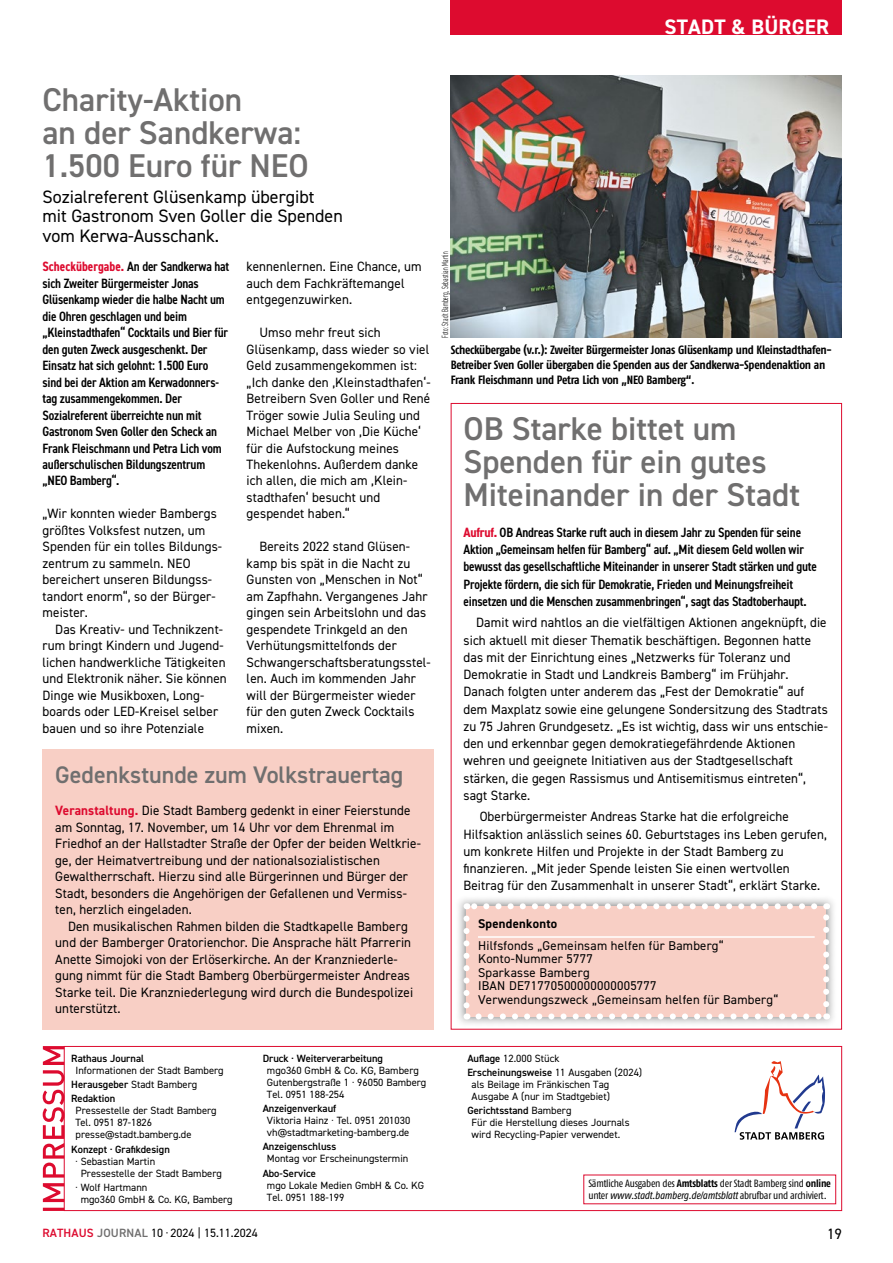
<style>
.page{position:relative;width:893px;height:1263px;background:#fff}
.page>*{position:absolute;margin:0;border:0;box-sizing:border-box;transform-origin:0 0}
.t1{font:600 33px/33px "DIN2014";color:#706f6f}
.t2{font:600 24px "DIN2014";color:#706f6f}
.t3{font:700 21px "DIN2014";letter-spacing:.01em;color:#fff}
.t4{font:18px/19.5px "DIN2014";color:#000}
.t5{font:15px "DIN2014";color:#000}
.t6{font:13.5px/16.5px "DIN2014";letter-spacing:.01em;color:#000}
.t7{font:600 condensed 13.5px/16.5px "DIN2014";letter-spacing:-.015em;color:#000}
.t8{font:12.75px/13.5px "DIN2014";letter-spacing:.02em;color:#000}
.t9{font:700 12.75px "DIN2014";letter-spacing:.02em;color:#000}
.t10{font:700 12px/15px "Fago Co";letter-spacing:-.02em;color:#000}
.t11{font:12px "DIN2014";color:#000}
.t12{font:10.5px/12px "DIN2014";color:#000}
.t13{font:600 10.5px "DIN2014";color:#000}
.t14{font:10.5px/12px "Fago Co";letter-spacing:-.02em;color:#000}
.t15{font:300 condensed 9px "DIN2014";letter-spacing:.025em;color:#000;scale:.7 1}
.s1{font-weight:700;color:#dd0b2f}
.s2{font-weight:600}
.s3{font-weight:400}
.s4{font-weight:700}
.s5{font-style:italic}
.s6{font-weight:600;color:#dd0b2f}
.s7{font-weight:600;color:#706f6f}
</style>
<div class="page">
<div style="left:64px;top:1046px;width:778px;height:165px;background:#fff;border:1px solid #dd0b2f"></div>
<svg style="left:735px;top:1061px;width:90px;height:79px"></svg>
<svg style="left:43px;top:1046px;width:21px;height:165px"></svg>
<svg style="left:583px;top:1174px;width:253px;height:30px"></svg>
<div style="left:451px;top:0;width:391px;height:34px;background:#dd0b2f"></div>
<div style="left:43px;top:749px;width:391px;height:280px;background:#f8cfc5"></div>
<div style="left:451px;top:403px;width:391px;height:626px;background:#fff;border:1px solid #dd0b2f"></div>
<img style="left:451px;top:75px;width:391px;height:262px">
<div style="left:455px;top:895px;width:383px;height:133px;background:#000;opacity:.5"></div>
<div style="left:466px;top:906px;width:360px;height:110px;background:#f8cfc5"></div>
<hr style="left:478px;top:936px;width:337px;height:2px;background:#fff">
<svg style="left:478px;top:1013px;width:342px;height:6px"></svg>
<svg style="left:463px;top:918px;width:6px;height:101px"></svg>
<svg style="left:823px;top:903px;width:6px;height:101px"></svg>
<svg style="left:466px;top:903px;width:348px;height:6px"></svg>
<h3 class="t3" style="left:664px;top:13px;width:166px">STADT &amp; BÜRGER</h3>
<h3 class="t3" style="left:697px;top:13px;width:133px">MUSTERSEITE</h3>
<h2 class="t1" style="left:43px;top:82px;width:268px">Charity-Aktion<br>an der Sandkerwa:<br>1.500 Euro für NEO</h2>
<p class="t4" style="left:43px;top:186px;width:302px">Sozialreferent Glüsenkamp übergibt mit Gastronom Sven Goller die Spenden vom Kerwa-Ausschank.</p>
<p class="t7" style="left:43px;top:258px;width:188px"><span class="s1">Scheckübergabe.</span> An der Sandkerwa hat sich Zweiter Bürgermeister Jonas Glüsenkamp wieder die halbe Nacht um die Ohren geschlagen und beim „Kleinstadthafen“ Cocktails und Bier für den guten Zweck ausgeschenkt. Der Einsatz hat sich gelohnt: 1.500 Euro sind bei der Aktion am Kerwadonners&shy;tag zusammengekommen. Der Sozialreferent überreichte nun mit Gastronom Sven Goller den Scheck an Frank Fleischmann und Petra Lich vom außerschulischen Bildungszentrum „NEO Bamberg“.</p>
<p class="t6" style="left:43px;top:505px;width:181px">„Wir konnten wieder Bambergs größtes Volksfest nutzen, um<br>Spenden für ein tolles Bildungs&shy;zentrum zu sammeln. NEO bereichert unseren Bildungss&shy;tandort enorm“, so der Bürger&shy;meister.</p>
<p class="t6" style="left:43px;top:621px;width:186px;text-indent:13px">Das Kreativ- und Technikzent&shy;rum bringt Kindern und Jugend&shy;lichen handwerkliche Tätigkeiten und Elektronik näher. Sie können<br>Dinge wie Musikboxen, Long&shy;boards oder LED-Kreisel selber bauen und so ihre Potenziale</p>
<p class="t6" style="left:247px;top:258px;width:177px">kennenlernen. Eine Chance, um auch dem Fachkräftemangel entgegenzuwirken.</p>
<p class="t6" style="left:247px;top:324px;width:185px;text-indent:13px">Umso mehr freut sich<br>Glüsenkamp, dass wieder so viel<br>Geld zusammengekommen ist: „Ich danke den ,Kleinstadthafen‘-<br>Betreibern Sven Goller und René<br>Tröger sowie Julia Seuling und<br>Michael Melber von ,Die Küche‘ für die Aufstockung meines<br>Thekenlohns. Außerdem danke ich allen, die mich am ,Klein&shy;stadthafen‘ besucht und gespendet haben.“</p>
<p class="t6" style="left:247px;top:538px;width:186px;text-indent:13px">Bereits 2022 stand Glüsen&shy;kamp bis spät in die Nacht zu<br>Gunsten von „Menschen in Not“ am Zapfhahn. Vergangenes Jahr gingen sein Arbeitslohn und das gespendete Trinkgeld an den<br>Verhütungsmittelfonds der<br>Schwangerschaftsberatungsstel&shy;len. Auch im kommenden Jahr will der Bürgermeister wieder für den guten Zweck Cocktails mixen.</p>
<h2 class="t2" style="left:55px;top:759px;width:350px">Gedenkstunde zum Volkstrauertag</h2>
<p class="t6" style="left:55px;top:802px;width:367px"><span class="s1">Veranstaltung.</span> Die Stadt Bamberg gedenkt in einer Feierstunde am Sonntag, 17. November, um 14 Uhr vor dem Ehrenmal im Friedhof an der Hallstadter Straße der Opfer der beiden Weltkrie&shy;ge, der Heimatvertreibung und der nationalsozialistischen Gewaltherrschaft. Hierzu sind alle Bürgerinnen und Bürger der Stadt, besonders die Angehörigen der Gefallenen und Vermiss&shy;ten, herzlich eingeladen.</p>
<p class="t6" style="left:55px;top:917px;width:359px;text-indent:13px">Den musikalischen Rahmen bilden die Stadtkapelle Bamberg und der Bamberger Oratorienchor. Die Ansprache hält Pfarrerin Anette Simojoki von der Erlöserkirche. An der Kranzniederle&shy;gung nimmt für die Stadt Bamberg Oberbürgermeister Andreas Starke teil. Die Kranzniederlegung wird durch die Bundespolizei unterstützt.</p>
<p class="t15" style="left:440px;top:338px;width:125px;rotate:-90deg">Foto: Stadt Bamberg, Sebastian Martin</p>
<p class="t10" style="left:451px;top:342px;width:383px">Scheckübergabe (v.r.): Zweiter Bürgermeister Jonas Glüsenkamp und Kleinstadthafen-<br>Betreiber Sven Goller übergaben die Spenden aus der Sandkerwa-Spendenaktion an<br>Frank Fleischmann und Petra Lich von „NEO Bamberg“.</p>
<h2 class="t1" style="left:463px;top:411px;width:338px">OB Starke bittet um<br>Spenden für ein gutes<br>Miteinander in der Stadt</h2>
<p class="t7" style="left:463px;top:523px;width:355px;line-height:17.2px"><span class="s1">Aufruf.</span> OB Andreas Starke ruft auch in diesem Jahr zu Spenden für seine Aktion „Gemeinsam helfen für Bamberg“ auf. „Mit diesem Geld wollen wir bewusst das gesellschaftliche Miteinander in unserer Stadt stärken und gute Projekte fördern, die sich für Demokratie, Frieden und Meinungsfreiheit einsetzen und die Menschen zusammenbringen“, sagt das Stadtoberhaupt.</p>
<p class="t6" style="left:463px;top:614px;width:366px;line-height:17.2px;text-indent:13px">Damit wird nahtlos an die vielfältigen Aktionen angeknüpft, die sich aktuell mit dieser Thematik beschäftigen. Begonnen hatte das mit der Einrichtung eines „Netzwerks für Toleranz und Demokratie in Stadt und Landkreis Bamberg“ im Frühjahr.<br>Danach folgten unter anderem das „Fest der Demokratie“ auf dem Maxplatz sowie eine gelungene Sondersitzung des Stadtrats zu 75 Jahren Grundgesetz. „Es ist wichtig, dass wir uns entschie&shy;den und erkennbar gegen demokratiegefährdende Aktionen wehren und geeignete Initiativen aus der Stadtgesellschaft stärken, die gegen Rassismus und Antisemitismus eintreten“, sagt Starke.</p>
<p class="t6" style="left:463px;top:808px;width:365px;line-height:17.2px;text-indent:16px">Oberbürgermeister Andreas Starke hat die erfolgreiche Hilfsaktion anlässlich seines 60. Geburtstages ins Leben gerufen, um konkrete Hilfen und Projekte in der Stadt Bamberg zu finanzieren. „Mit jeder Spende leisten Sie einen wertvollen Beitrag für den Zusammenhalt in unserer Stadt“, erklärt Starke.</p>
<h3 class="t9" style="left:478px;top:915px;width:81px">Spendenkonto</h3>
<p class="t8" style="left:478px;top:938px;width:302px">Hilfsfonds „Gemeinsam helfen für Bamberg“<br>Konto-Nummer 5777<br>Sparkasse Bamberg<br>IBAN DE71770500000000005777<br>Verwendungszweck „Gemeinsam helfen für Bamberg“</p>
<h2 class="t13" style="left:71px;top:1052px;width:74px">Rathaus Journal</h2>
<p class="t12" style="left:76px;top:1064px;width:150px">Informationen der Stadt Bamberg</p>
<h2 class="t12" style="left:71px;top:1078px;width:128px"><span class="s2">Herausgeber</span> Stadt Bamberg</h2>
<h2 class="t13" style="left:71px;top:1092px;width:45px">Redaktion</h2>
<p class="t12" style="left:76px;top:1105px;width:143px">Pressestelle der Stadt Bamberg<br>Tel. 0951 87-1826 presse@stadt.bamberg.de</p>
<h2 class="t13" style="left:71px;top:1142px;width:100px">Konzept · Grafikdesign</h2>
<p class="t12" style="left:81px;top:1155px;width:143px;text-indent:-5px">· Sebastian Martin<br>Pressestelle der Stadt Bamberg</p>
<p class="t12" style="left:81px;top:1181px;width:154px;text-indent:-5px">· Wolf Hartmann<br>mgo360 GmbH &amp; Co. KG, Bamberg</p>
<h2 class="t13" style="left:263px;top:1052px;width:122px">Druck · Weiterverarbeitung</h2>
<p class="t12" style="left:267px;top:1064px;width:161px">mgo360 GmbH &amp; Co. KG, Bamberg<br>Gutenbergstraße 1 · 96050 Bamberg<br>Tel. 0951 188-254</p>
<h2 class="t13" style="left:263px;top:1102px;width:75px">Anzeigenverkauf</h2>
<p class="t12" style="left:267px;top:1114px;width:145px">Viktoria Hainz · Tel. 0951 201030 vh@stadtmarketing-bamberg.de</p>
<h2 class="t13" style="left:263px;top:1140px;width:75px">Anzeigenschluss</h2>
<p class="t12" style="left:267px;top:1153px;width:143px">Montag vor Erscheinungstermin</p>
<h2 class="t13" style="left:263px;top:1166px;width:55px">Abo-Service</h2>
<p class="t12" style="left:267px;top:1179px;width:159px">mgo Lokale Medien GmbH &amp; Co. KG<br>Tel. 0951 188-199</p>
<h2 class="t12" style="left:467px;top:1052px;width:94px"><span class="s2">Auf-lage</span> 12.000 Stück</h2>
<h2 class="t13" style="left:467px;top:1066px;width:176px">Erscheinungsweise <span class="s3">11 Ausgaben (2024)</span></h2>
<p class="t12" style="left:472px;top:1078px;width:140px">als Beilage im Fränkischen Tag<br>Ausgabe A (nur im Stadtgebiet)</p>
<h2 class="t13" style="left:467px;top:1104px;width:106px">Gerichtsstand <span class="s3">Bamberg</span></h2>
<p class="t12" style="left:472px;top:1117px;width:160px">Für die Herstellung dieses Journals wird Recycling-Papier verwendet.</p>
<p class="t14" style="left:588px;top:1177px;width:244px">Sämtliche Ausgaben des <span class="s4">Amtsblatts</span> der Stadt Bamberg sind <span class="s4">online </span>unter <span class="s5">www.stadt.bamberg.de/amtsblatt</span> abrufbar und archiviert.</p>
<p class="t11" style="left:42px;top:1225px;width:217px"><span class="s6">RATHAUS</span> <span class="s7">JOURNAL</span> 10 · 2024 | 15.11.2024</p>
<p class="t5" style="left:827px;top:1224px;width:16px">19</p>
</div>
